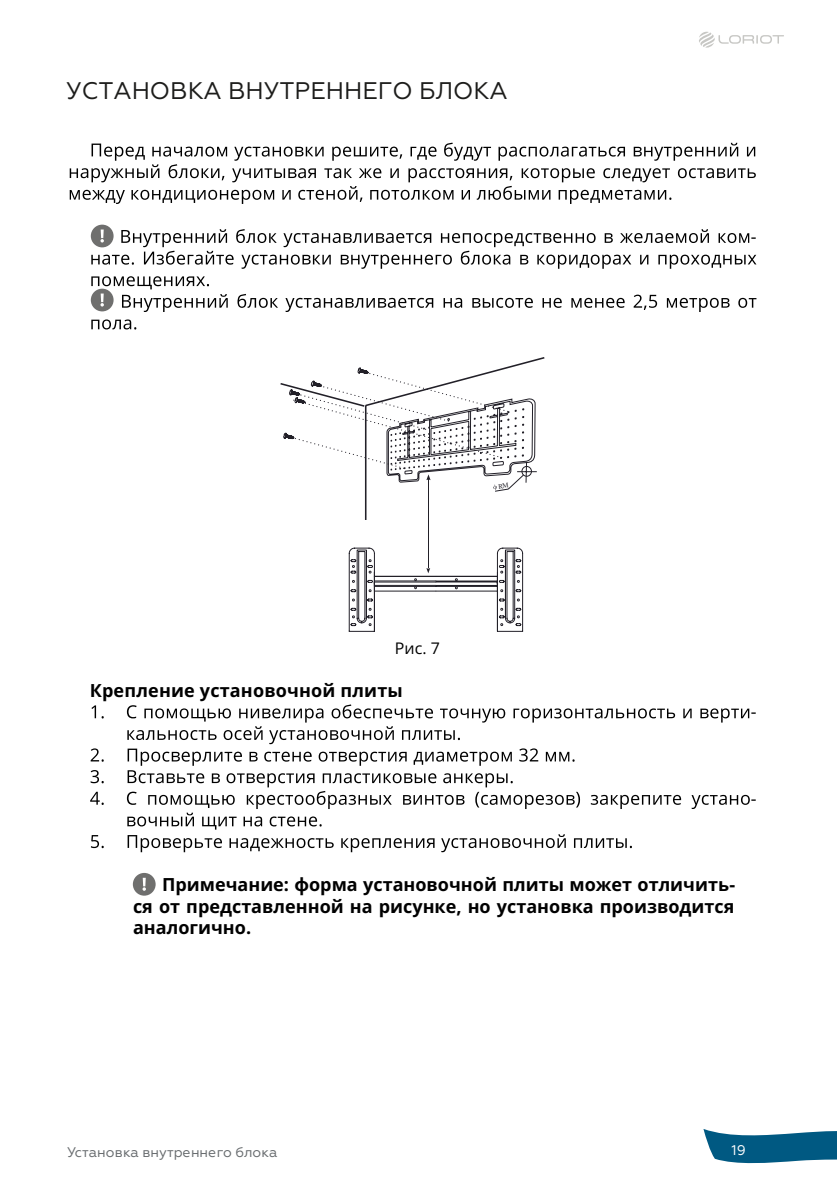
<style>
.page{position:relative;width:837px;height:1190px;background:#fff}
.page>*{position:absolute;margin:0;border:0;box-sizing:border-box;transform-origin:0 0}
.t1{font:24px "Geometria";color:#1d1d1b}
.t2{font:700 18px/21.6px "Open Sans";color:#000;text-align:justify}
.t3{font:18px "Open Sans";color:#000}
.t4{font:16px "Open Sans";color:#000}
.t5{font:14px "Geometria";color:#686c6f}
.t6{font:14px "Geometria";color:#fff}
</style>
<div class="page">
<svg style="left:703px;top:1129px;width:133px;height:35px"></svg>
<svg style="left:699px;top:32px;width:84px;height:16px"></svg>
<svg style="left:70px;top:143px;width:685px;height:61px"></svg>
<div style="left:91px;top:225px;width:22px;height:22px;background:#6f6f6e;border-radius:50%"></div>
<svg style="left:91px;top:229px;width:665px;height:40px"></svg>
<div style="left:133px;top:873px;width:22px;height:22px;background:#6f6f6e;border-radius:50%"></div>
<svg style="left:142px;top:877px;width:4px;height:13px"></svg>
<svg style="left:91px;top:276px;width:665px;height:36px"></svg>
<svg style="left:91px;top:319px;width:45px;height:10px"></svg>
<hr style="left:428px;top:479px;width:1px;height:89px;background:#222028">
<svg style="left:348px;top:547px;width:175px;height:85px"></svg>
<svg style="left:280px;top:357px;width:265px;height:163px"></svg>
<svg style="left:91px;top:705px;width:13px;height:13px"></svg>
<svg style="left:91px;top:748px;width:13px;height:13px"></svg>
<svg style="left:91px;top:770px;width:13px;height:13px"></svg>
<svg style="left:90px;top:791px;width:14px;height:14px"></svg>
<svg style="left:91px;top:835px;width:13px;height:13px"></svg>
<svg style="left:127px;top:704px;width:622px;height:148px"></svg>
<svg style="left:283px;top:368px;width:254px;height:124px"></svg>
<h1 class="t1" style="left:66px;top:76px;width:442px">УСТАНОВКА ВНУТРЕННЕГО БЛОКА</h1>
<p class="t3" style="left:750px;top:224px;width:7px">-</p>
<p class="t4" style="left:394px;top:637px;width:46px">Рис. 7</p>
<p class="t2" style="left:90px;top:679px;width:314px">Крепление установочной плиты</p>
<p class="t3" style="left:750px;top:699px;width:7px">-</p>
<p class="t3" style="left:750px;top:785px;width:7px">-</p>
<p class="t2" style="left:133px;top:873px;width:603px;text-indent:29px">Примечание: форма установочной плиты может отличить&shy;ся от представленной на рисунке, но установка производится аналогично.</p>
<p class="t5" style="left:67px;top:1143px;width:212px">Установка внутреннего блока</p>
<p class="t6" style="left:731px;top:1142px;width:16px">19</p>
</div>
